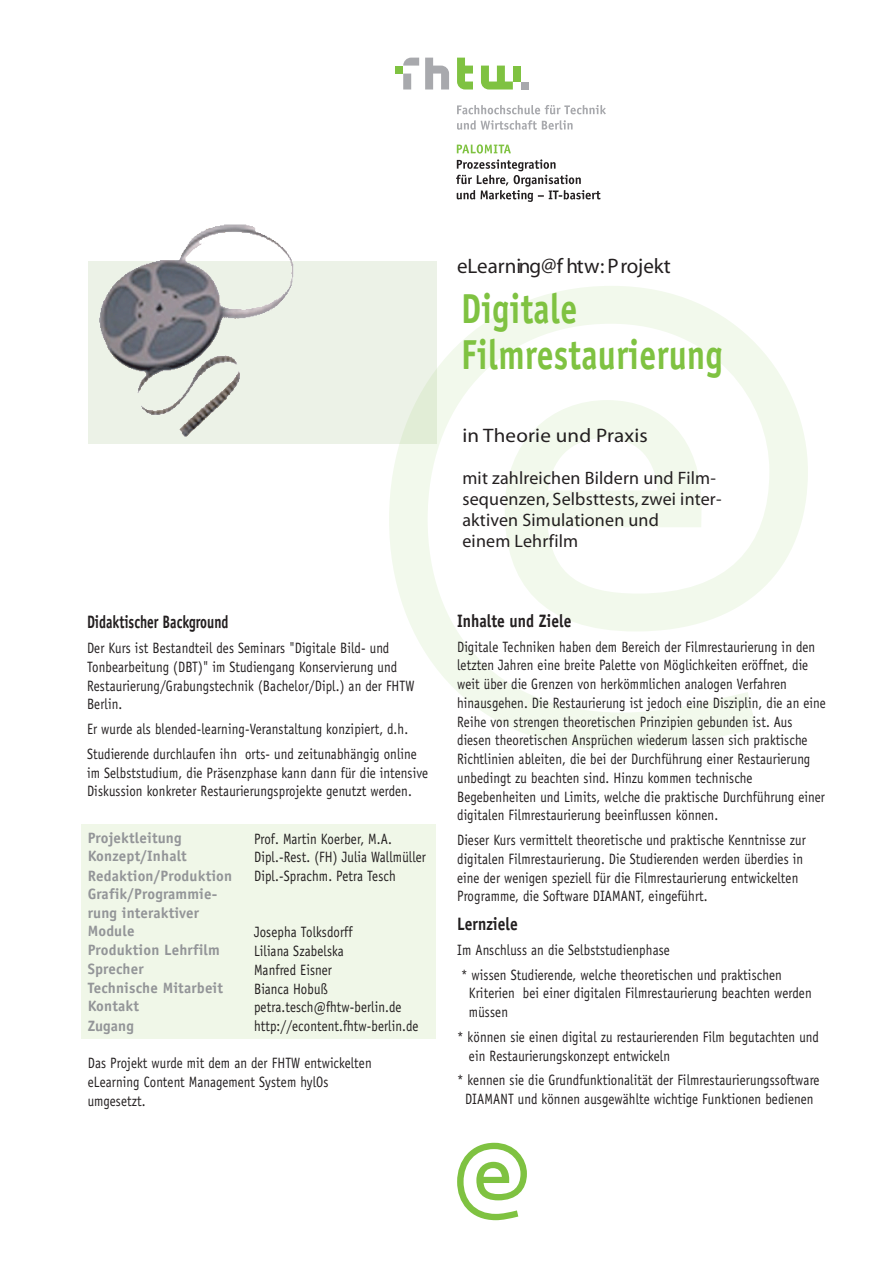
<style>
.page{position:relative;width:893px;height:1263px;background:#fff}
.page>*{position:absolute;margin:0;border:0;box-sizing:border-box;transform-origin:0 0}
.t1{font:700 42px/45.8px "Officina Sans";letter-spacing:.01em;color:#7fc241;scale:.8 1}
.t2{font:21px "Myriad";color:#231f20}
.t3{font:19.65px "Myriad";letter-spacing:.01em;color:#231f20;scale:1.07 1}
.t4{font:18px/21px "Myriad";letter-spacing:.01em;color:#231f20}
.t5{font:700 18px "Officina Sans";color:#231f20;scale:.86 1}
.t6{font:700 18px "Officina Sans";color:#231f20;scale:.74 1}
.t7{font:15px/18.8px "Officina Sans";letter-spacing:.01em;color:#231f20;scale:.86 1}
.t8{font:700 15px/18.8px "Officina Sans";letter-spacing:.01em;color:#939598}
</style>
<div class="page">
<div style="left:88px;top:261px;width:348px;height:183px;background:#ecf2e7"></div>
<img style="left:99px;top:224px;width:195px;height:213px">
<svg style="left:457px;top:120px;width:116px;height:10px"></svg>
<svg style="left:457px;top:105px;width:149px;height:9px"></svg>
<svg style="left:456px;top:144px;width:145px;height:58px"></svg>
<div style="left:513px;top:66px;width:8px;height:16px;background:#7fc241"></div>
<div style="left:403px;top:74px;width:8px;height:15px;background:#a8a9ad"></div>
<div style="left:395px;top:66px;width:8px;height:8px;background:#7fc241"></div>
<div style="left:521px;top:82px;width:8px;height:7px;background:#a8a9ad"></div>
<svg style="left:425px;top:58px;width:24px;height:31px"></svg>
<svg style="left:457px;top:58px;width:16px;height:31px"></svg>
<svg style="left:481px;top:66px;width:32px;height:23px"></svg>
<svg style="left:403px;top:58px;width:16px;height:8px"></svg>
<svg style="left:457px;top:1143px;width:70px;height:77px"></svg>
<svg style="left:389px;top:286px;width:419px;height:464px"></svg>
<div style="left:82px;top:825px;width:354px;height:214px;background:#f0f7e8"></div>
<p class="t6" style="left:87px;top:611px;width:193px">Didaktischer Background</p>
<p class="t7" style="left:87px;top:639px;width:382px">Der Kurs ist Bestandteil des Seminars "Digitale Bild- und Tonbearbeitung (DBT)" im Studiengang Konservierung und Restaurierung/Grabungstechnik (Bachelor/Dipl.) an der FHTW Berlin.</p>
<p class="t7" style="left:87px;top:717px;width:385px;line-height:24.8px">Er wurde als blended-learning-Veranstaltung konzipiert, d.h.<br>Studierende durchlaufen ihn orts- und zeitunabhängig online</p>
<p class="t7" style="left:87px;top:763px;width:398px">im Selbststudium, die Präsenzphase kann dann für die intensive<br>Diskussion konkreter Restaurierungsprojekte genutzt werden.</p>
<p class="t7" style="left:254px;top:829px;width:201px">Prof. Martin Koerber, M.A.<br>Dipl.-Rest. (FH) Julia Wallmüller<br>Dipl.-Sprachm. Petra Tesch</p>
<p class="t8" style="left:88px;top:828px;width:101px">Projektleitung<br>Konzept/Inhalt</p>
<p class="t8" style="left:88px;top:884px;width:137px">Grafik/Programmie&shy;rung interaktiver<br>Module<br>Produktion Lehrfilm<br>Sprecher<br>Technische Mitarbeit<br>Kontakt</p>
<p class="t8" style="left:88px;top:866px;width:146px">Redaktion/Produktion</p>
<p class="t7" style="left:254px;top:923px;width:193px">Josepha Tolksdorff<br>Liliana Szabelska<br>Manfred Eisner<br>Bianca Hobuß petra.tesch@fhtw-berlin.de http://econtent.fhtw-berlin.de</p>
<p class="t8" style="left:88px;top:1016px;width:48px">Zugang</p>
<p class="t7" style="left:88px;top:1054px;width:332px">Das Projekt wurde mit dem an der FHTW entwickelten eLearning Content Management System hylOs umgesetzt.</p>
<h2 class="t2" style="left:457px;top:255px;width:215px">eLearning@f htw: Projekt</h2>
<h1 class="t1" style="left:461px;top:285px;width:328px">Digitale<br>Filmrestaurierung</h1>
<h3 class="t3" style="left:462px;top:426px;width:175px">in Theorie und Praxis</h3>
<p class="t4" style="left:462px;top:468px;width:261px">mit zahlreichen Bildern und Film&shy;sequenzen, Selbsttests, zwei inter&shy;aktiven Simulationen und<br>einem Lehrfilm</p>
<p class="t5" style="left:457px;top:609px;width:134px">Inhalte und Ziele</p>
<p class="t7" style="left:457px;top:637px;width:430px">Digitale Techniken haben dem Bereich der Filmrestaurierung in den letzten Jahren eine breite Palette von Möglichkeiten eröffnet, die weit über die Grenzen von herkömmlichen analogen Verfahren hinausgehen. Die Restaurierung ist jedoch eine Disziplin, die an eine Reihe von strengen theoretischen Prinzipien gebunden ist. Aus diesen theoretischen Ansprüchen wiederum lassen sich praktische Richtlinien ableiten, die bei der Durchführung einer Restaurierung unbedingt zu beachten sind. Hinzu kommen technische Begebenheiten und Limits, welche die praktische Durchführung einer digitalen Filmrestaurierung beeinflussen können.</p>
<p class="t7" style="left:457px;top:831px;width:407px">Dieser Kurs vermittelt theoretische und praktische Kenntnisse zur digitalen Filmrestaurierung. Die Studierenden werden überdies in eine der wenigen speziell für die Filmrestaurierung entwickelten Programme, die Software DIAMANT, eingeführt.</p>
<p class="t5" style="left:457px;top:913px;width:72px">Lernziele</p>
<p class="t7" style="left:457px;top:937px;width:379px;line-height:24.8px">Im Anschluss an die Selbststudienphase<br>* wissen Studierende, welche theoretischen und praktischen</p>
<p class="t7" style="left:469px;top:984px;width:400px">Kriterien bei einer digitalen Filmrestaurierung beachten werden müssen</p>
<p class="t7" style="left:469px;top:1027px;width:408px;text-indent:-12px">* können sie einen digital zu restaurierenden Film begutachten und ein Restaurierungskonzept entwickeln</p>
<p class="t7" style="left:457px;top:1071px;width:423px;text-align:center">* kennen sie die Grundfunktionalität der Filmrestaurierungssoftware<br>DIAMANT und können ausgewählte wichtige Funktionen bedienen</p>
</div>
